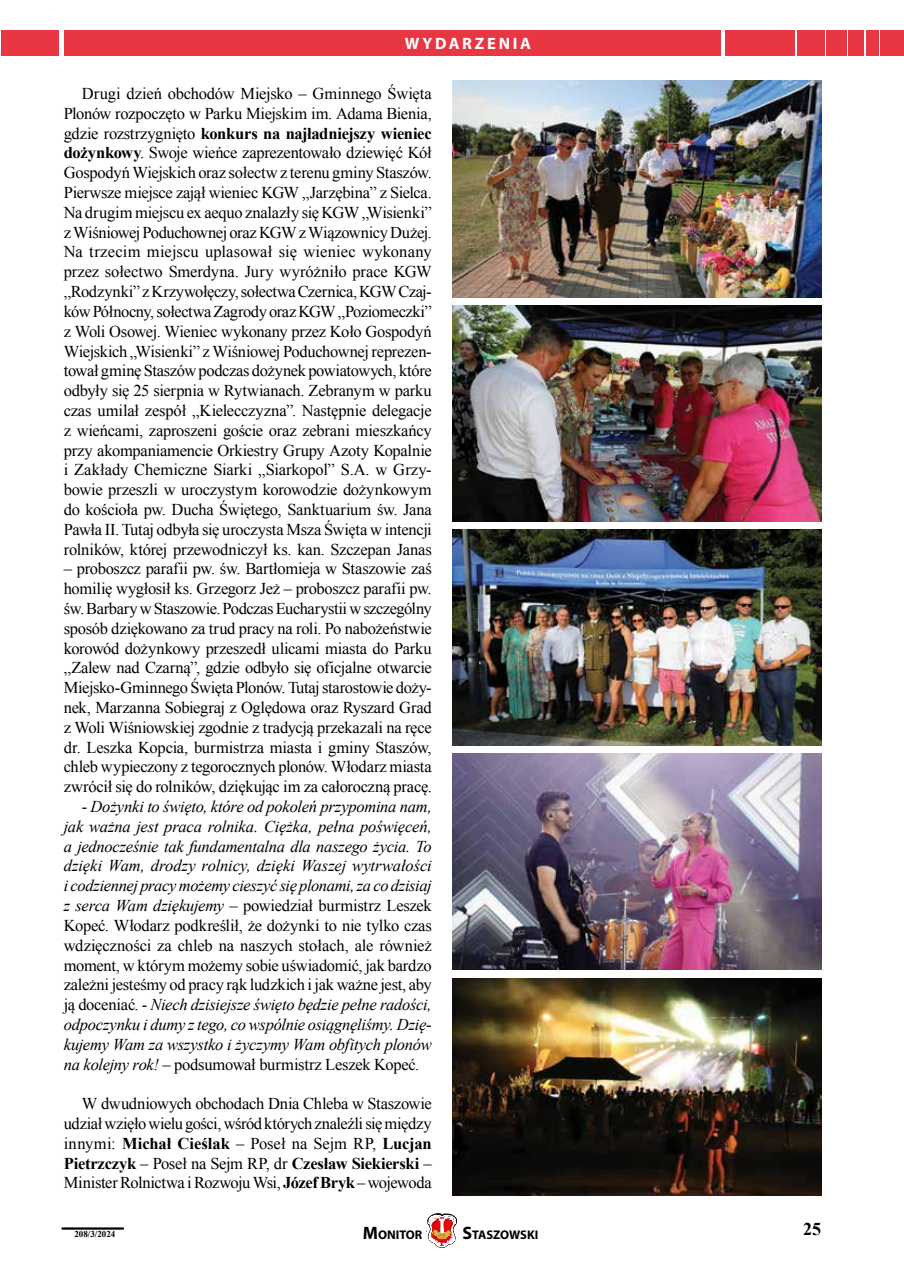
<style>
.page{position:relative;width:904px;height:1276px;background:#fff}
.page>*{position:absolute;margin:0;border:0;box-sizing:border-box;transform-origin:0 0}
.t1{font:700 18px "Times New Roman";color:#000}
.t2{font:16.5px/19.8px "Times New Roman";letter-spacing:-.015em;color:#000;text-align:justify}
.t3{font:italic 16.5px/19.8px "Times New Roman";letter-spacing:-.02em;color:#000;text-align:justify}
.t4{font:700 16.5px "Myriad Pro";letter-spacing:.165em;color:#fff}
.t5{font:700 12.6px "Myriad Pro";color:#000}
.t6{font:700 9px "Times New Roman";color:#000}
.s1{font-weight:700}
.s2{font-style:normal}
.s3{font-size:18px}
</style>
<div class="page">
<img style="left:452px;top:529px;width:369px;height:216px">
<img style="left:452px;top:81px;width:369px;height:216px">
<img style="left:452px;top:305px;width:369px;height:216px">
<img style="left:452px;top:978px;width:369px;height:217px">
<img style="left:452px;top:753px;width:369px;height:217px">
<svg style="left:427px;top:1213px;width:30px;height:34px"></svg>
<hr style="left:62px;top:1227px;width:62px;height:1px;background:#000">
<hr style="left:62px;top:1228px;width:62px;height:1px;background:#000">
<div style="left:65px;top:30px;width:656px;height:26px;background:#e83742"></div>
<div style="left:880px;top:30px;width:24px;height:26px;background:#e83742"></div>
<div style="left:866px;top:30px;width:12px;height:26px;background:#e83742"></div>
<div style="left:848px;top:30px;width:16px;height:26px;background:#e83742"></div>
<div style="left:725px;top:30px;width:69px;height:26px;background:#e83742"></div>
<div style="left:2px;top:30px;width:57px;height:26px;background:#e83742"></div>
<div style="left:826px;top:30px;width:20px;height:26px;background:#e83742"></div>
<div style="left:796px;top:30px;width:28px;height:26px;background:#e83742"></div>
<p class="t4" style="left:404px;top:33px;width:128px">WYDARZENIA</p>
<p class="t2" style="left:64px;top:83px;width:369px;text-indent:18px">Drugi dzień obchodów Miejsko – Gminnego Święta Plonów rozpoczęto w Parku Miejskim im. Adama Bienia, gdzie rozstrzygnięto <span class="s1">konkurs na najładniejszy wieniec dożynkowy</span>. Swoje wieńce zaprezentowało dziewięć Kół Gospodyń Wiejskich oraz sołectw z terenu gminy Staszów.<br>Pierwsze miejsce zajął wieniec KGW „Jarzębina” z Sielca.<br>Na drugim miejscu ex aequo znalazły się KGW „Wisienki” z Wiśniowej Poduchownej oraz KGW z Wiązownicy Dużej.<br>Na trzecim miejscu uplasował się wieniec wykonany przez sołectwo Smerdyna. Jury wyróżniło prace KGW „Rodzynki” z Krzywołęczy, sołectwa Czernica, KGW Czaj&shy;ków Północny, sołectwa Zagrody oraz KGW „Poziomeczki” z Woli Osowej. Wieniec wykonany przez Koło Gospodyń Wiejskich „Wisienki” z Wiśniowej Poduchownej reprezen&shy;tował gminę Staszów podczas dożynek powiatowych, które odbyły się 25 sierpnia w Rytwianach. Zebranym w parku czas umilał zespół „Kielecczyzna”. Następnie delegacje z wieńcami, zaproszeni goście oraz zebrani mieszkańcy przy akompaniamencie Orkiestry Grupy Azoty Kopalnie i Zakłady Chemiczne Siarki „Siarkopol” S.A. w Grzy&shy;bowie przeszli w uroczystym korowodzie dożynkowym do kościoła pw. Ducha Świętego, Sanktuarium św. Jana Pawła II. Tutaj odbyła się uroczysta Msza Święta w intencji rolników, której przewodniczył ks. kan. Szczepan Janas</p>
<p class="t2" style="left:64px;top:559px;width:369px">– proboszcz parafii pw. św. Bartłomieja w Staszowie zaś homilię wygłosił ks. Grzegorz Jeż – proboszcz parafii pw. św. Barbary w Staszowie. Podczas Eucharystii w szczególny sposób dziękowano za trud pracy na roli. Po nabożeństwie korowód dożynkowy przeszedł ulicami miasta do Parku „Zalew nad Czarną”, gdzie odbyło się oficjalne otwarcie Miejsko-Gminnego Święta Plonów. Tutaj starostowie doży&shy;nek, Marzanna Sobiegraj z Oględowa oraz Ryszard Grad z Woli Wiśniowskiej zgodnie z tradycją przekazali na ręce dr. Leszka Kopcia, burmistrza miasta i gminy Staszów, chleb wypieczony z tegorocznych plonów. Włodarz miasta zwrócił się do rolników, dziękując im za całoroczną pracę.</p>
<p class="t3" style="left:64px;top:796px;width:369px;text-indent:18px"><span class="s2">-</span> Dożynki to święto, które od pokoleń przypomina nam, jak ważna jest praca rolnika. Ciężka, pełna poświęceń, a jednocześnie tak fundamentalna dla naszego życia. To dzięki Wam, drodzy rolnicy, dzięki Waszej wytrwałości i codziennej pracy możemy cieszyć się plonami, za co dzisiaj z serca Wam dziękujemy <span class="s2">– powiedział burmistrz Leszek Kopeć. Włodarz podkreślił, że dożynki to nie tylko czas wdzięczności za chleb na naszych stołach, ale również moment, w którym możemy sobie uświadomić, jak bardzo zależni jesteśmy od pracy rąk ludzkich i jak ważne jest, aby ją doceniać. -</span> Niech dzisiejsze święto będzie pełne radości, odpoczynku i dumy z tego, co wspólnie osiągnęliśmy. Dzię&shy;kujemy Wam za wszystko i życzymy Wam obfitych plonów na kolejny rok! <span class="s2">– podsumował burmistrz Leszek Kopeć.</span></p>
<p class="t2" style="left:64px;top:1093px;width:369px;text-indent:18px">W dwudniowych obchodach Dnia Chleba w Staszowie udział wzięło wielu gości, wśród których znaleźli się między innymi: <span class="s1">Michał Cieślak</span> – Poseł na Sejm RP, <span class="s1">Lucjan Pietrzczyk</span> – Poseł na Sejm RP, dr <span class="s1">Czesław Siekierski</span> – Minister Rolnictwa i Rozwoju Wsi, <span class="s1">Józef Bryk</span> – wojewoda</p>
<p class="t6" style="left:74px;top:1227px;width:43px">208/3/2024</p>
<p class="t5" style="left:363px;top:1226px;width:61px"><span class="s3">M</span>ONITOR</p>
<p class="t5" style="left:462px;top:1226px;width:77px"><span class="s3">S</span>TASZOWSKI</p>
<p class="t1" style="left:803px;top:1216px;width:19px">25</p>
</div>
